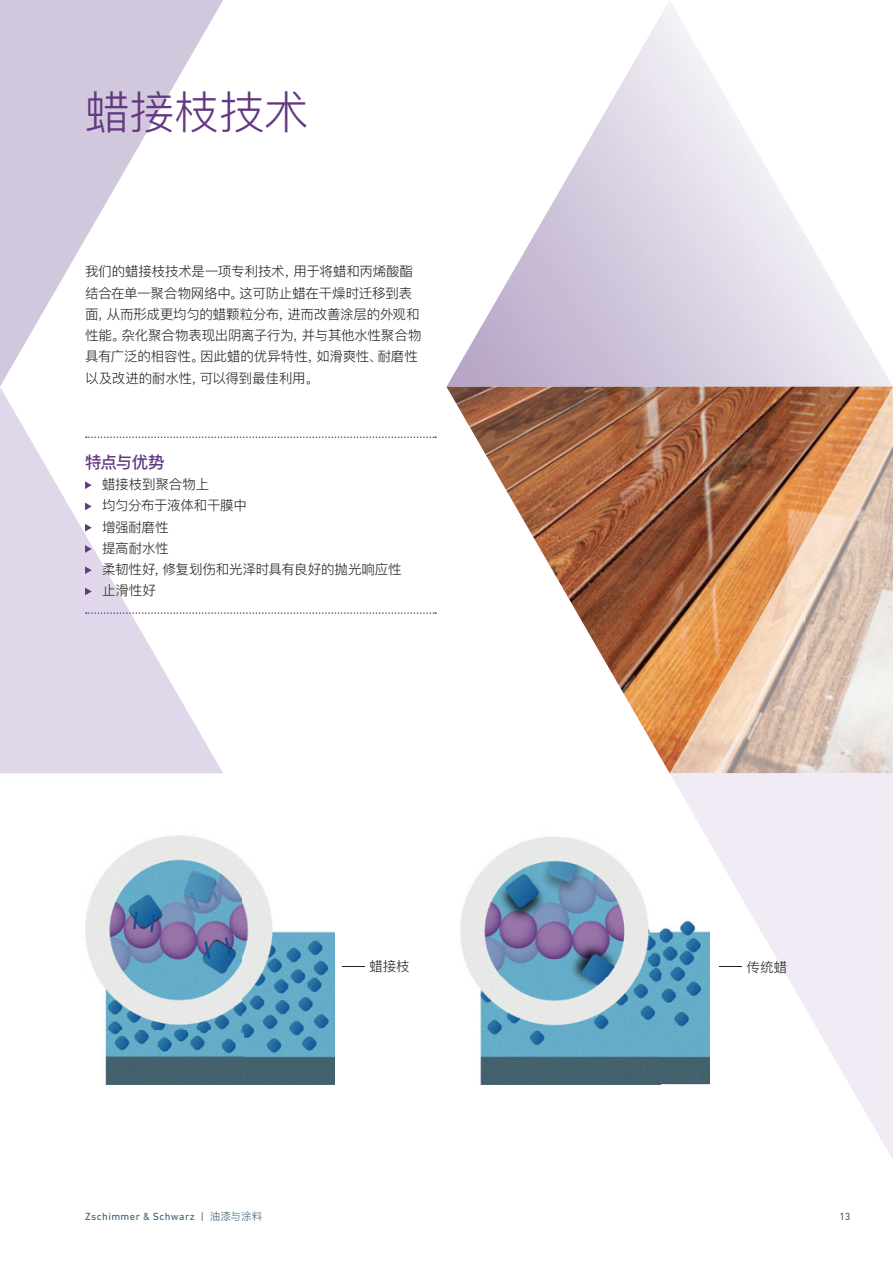
<style>
.page{position:relative;width:893px;height:1263px;background:#fff}
.page>*{position:absolute;margin:0;border:0;box-sizing:border-box;transform-origin:0 0}
.t1{font:300 45px "Ping Fang SC";letter-spacing:-.005em;color:#633881}
.t2{font:500 16.5px "Ping Fang SC";letter-spacing:-.055em;color:#633881}
.t3{font:300 13.5px/21.3px "Ping Fang SC";letter-spacing:-.015em;color:#231f20}
.t4{font:10.5px "DIN Next LT Pro";letter-spacing:.04em;color:#375d6e}
.s1{font-family:"Ping Fang SC";font-weight:300}
</style>
<div class="page">
<svg style="left:0;top:0;width:223px;height:386px;fill:#d9d0e2"></svg>
<svg style="left:0;top:387px;width:223px;height:386px;fill:#e3d9eb"></svg>
<svg style="left:446px;top:1px;width:447px;height:386px"></svg>
<svg style="left:670px;top:773px;width:223px;height:386px;fill:#f0ebf4"></svg>
<img style="left:446px;top:387px;width:447px;height:386px">
<img style="left:85px;top:835px;width:250px;height:249px">
<svg style="left:343px;top:966px;width:22px;height:1px"></svg>
<img style="left:460px;top:817px;width:250px;height:267px">
<img style="left:695px;top:817px;width:15px;height:26px">
<svg style="left:720px;top:966px;width:22px;height:1px"></svg>
<svg style="left:86px;top:436px;width:350px;height:2px"></svg>
<svg style="left:86px;top:612px;width:350px;height:2px"></svg>
<svg style="left:85px;top:481px;width:7px;height:8px"></svg>
<svg style="left:85px;top:503px;width:7px;height:7px"></svg>
<svg style="left:85px;top:524px;width:7px;height:7px"></svg>
<svg style="left:85px;top:545px;width:7px;height:8px"></svg>
<svg style="left:85px;top:566px;width:7px;height:8px"></svg>
<svg style="left:85px;top:588px;width:7px;height:7px"></svg>
<h1 class="t1" style="left:85px;top:84px;width:225px">蜡接枝技术</h1>
<p class="t3" style="left:85px;top:261px;width:338px">我们的蜡接枝技术是一项专利技术，用于将蜡和丙烯酸酯结合在单一聚合物网络中。这可防止蜡在干燥时迁移到表面，从而形成更均匀的蜡颗粒分布，进而改善涂层的外观和性能。杂化聚合物表现出阴离子行为，并与其他水性聚合物具有广泛的相容性。因此蜡的优异特性，如滑爽性、耐磨性以及改进的耐水性，可以得到最佳利用。</p>
<p class="t2" style="left:85px;top:452px;width:81px">特点与优势</p>
<p class="t3" style="left:102px;top:473px;width:301px">蜡接枝到聚合物上<br>均匀分布于液体和干膜中<br>增强耐磨性<br>提高耐水性<br>柔韧性好，修复划伤和光泽时具有良好的抛光响应性止滑性好</p>
<p class="t3" style="left:370px;top:955px;width:42px">蜡接枝</p>
<p class="t3" style="left:747px;top:956px;width:42px">传统蜡</p>
<p class="t4" style="left:85px;top:1210px;width:179px">Zschimmer &amp; Schwarz | <span class="s1">油漆与涂料</span></p>
<p class="t4" style="left:839px;top:1210px;width:13px">13</p>
</div>
